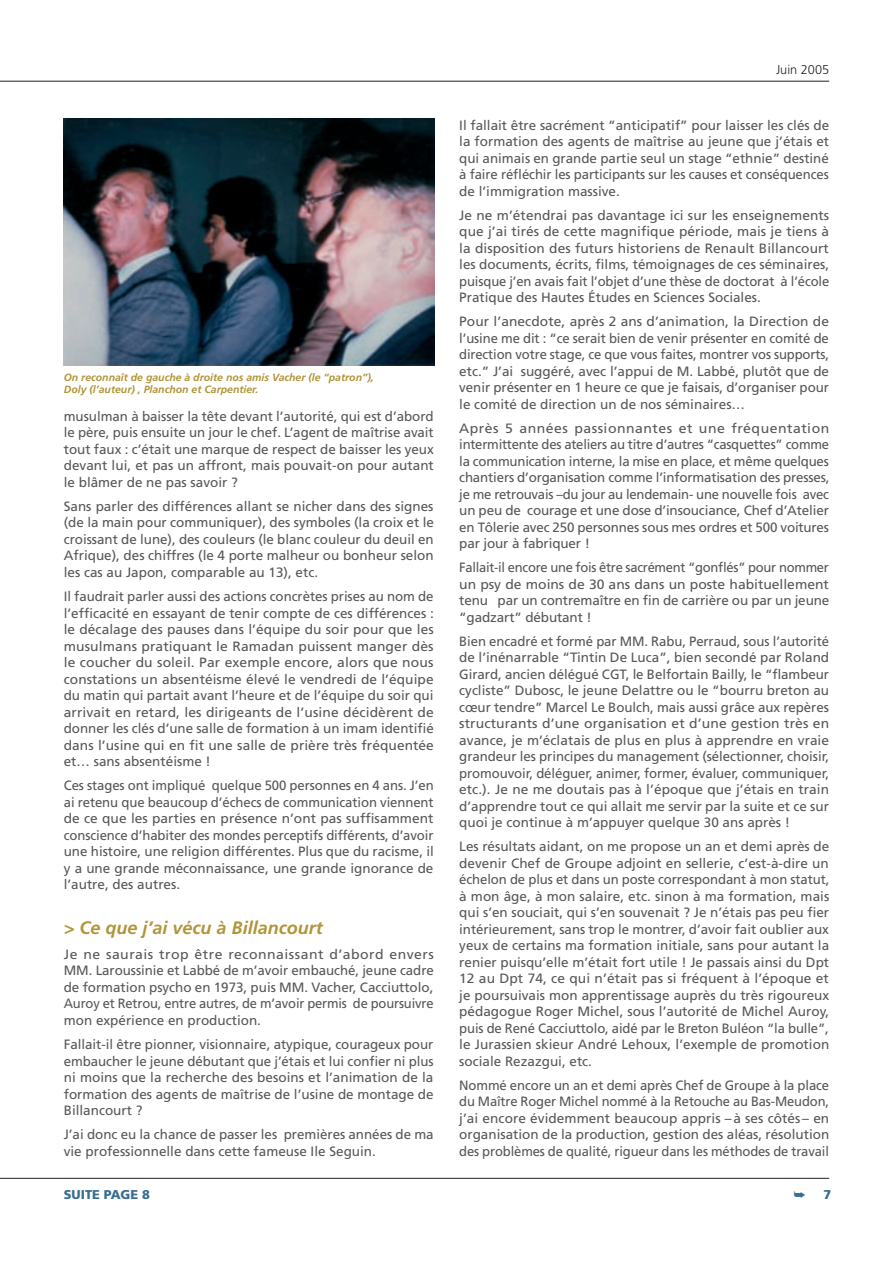
<style>
.page{position:relative;width:893px;height:1263px;background:#fff}
.page>*{position:absolute;margin:0;border:0;box-sizing:border-box;transform-origin:0 0}
.t1{font:italic 700 18px "Frutiger";color:#b19539}
.t2{font:13.5px/16.5px "Frutiger";color:#57585a;text-align:justify}
.t3{font:13.5px/16.5px "Frutiger";color:#57585a;text-align:justify;scale:1.04 1}
.t4{font:13.5px/16.5px "Frutiger";color:#57585a;text-align:justify;scale:.96 1}
.t5{font:900 12.75px "Frutiger";color:#386e8f}
.t6{font:300 12.75px "Frutiger";color:#231f20}
.t7{font:italic 700 10.5px/12.6px "Frutiger";color:#b19539}
</style>
<div class="page">
<hr style="left:0;top:81px;width:829px;height:1px;background:#231f20">
<hr style="left:0;top:1178px;width:829px;height:1px;background:#231f20">
<img style="left:64px;top:119px;width:370px;height:247px">
<p class="t7" style="left:64px;top:371px;width:312px">On reconnaît de gauche à droite nos amis Vacher (le “patron”),<br>Doly (l’auteur) , Planchon et Carpentier.</p>
<p class="t2" style="left:64px;top:408px;width:372px">musulman à baisser la tête devant l’autorité, qui est d’abord le père, puis ensuite un jour le chef. L’agent de maîtrise avait tout faux : c’était une marque de respect de baisser les yeux devant lui, et pas un affront, mais pouvait-on pour autant le blâmer de ne pas savoir ?</p>
<p class="t2" style="left:64px;top:498px;width:372px">Sans parler des différences allant se nicher dans des signes (de la main pour communiquer), des symboles (la croix et le croissant de lune), des couleurs (le blanc couleur du deuil en Afrique), des chiffres (le 4 porte malheur ou bonheur selon les cas au Japon, comparable au 13), etc.</p>
<p class="t2" style="left:64px;top:588px;width:372px">Il faudrait parler aussi des actions concrètes prises au nom de l’efficacité en essayant de tenir compte de ces différences : le décalage des pauses dans l’équipe du soir pour que les musulmans pratiquant le Ramadan puissent manger dès le coucher du soleil. Par exemple encore, alors que nous constations un absentéisme élevé le vendredi de l’équipe du matin qui partait avant l’heure et de l’équipe du soir qui arrivait en retard, les dirigeants de l’usine décidèrent de donner les clés d’une salle de formation à un imam identifié dans l’usine qui en fit une salle de prière très fréquentée et… sans absentéisme !</p>
<p class="t2" style="left:64px;top:777px;width:372px">Ces stages ont impliqué quelque 500 personnes en 4 ans. J’en ai retenu que beaucoup d’échecs de communication viennent de ce que les parties en présence n’ont pas suffisamment conscience d’habiter des mondes perceptifs différents, d’avoir une histoire, une religion différentes. Plus que du racisme, il y a une grande méconnaissance, une grande ignorance de l’autre, des autres.</p>
<h1 class="t1" style="left:64px;top:917px;width:260px">&gt; Ce que j’ai vécu à Billancourt</h1>
<p class="t3" style="left:64px;top:946px;width:357px">Je ne saurais trop être reconnaissant d’abord envers MM. Laroussinie et Labbé de m’avoir embauché, jeune cadre de formation psycho en 1973, puis MM. Vacher, Cacciuttolo, Auroy et Retrou, entre autres, de m’avoir permis de poursuivre mon expérience en production.</p>
<p class="t2" style="left:64px;top:1036px;width:371px">Fallait-il être pionner, visionnaire, atypique, courageux pour embaucher le jeune débutant que j’étais et lui confier ni plus ni moins que la recherche des besoins et l’animation de la formation des agents de maîtrise de l’usine de montage de Billancourt ?</p>
<p class="t2" style="left:64px;top:1126px;width:371px">J’ai donc eu la chance de passer les premières années de ma vie professionnelle dans cette fameuse Ile Seguin.</p>
<p class="t6" style="left:776px;top:62px;width:55px">Juin 2005</p>
<p class="t2" style="left:459px;top:116px;width:371px">Il fallait être sacrément “anticipatif” pour laisser les clés de la formation des agents de maîtrise au jeune que j’étais et qui animais en grande partie seul un stage “ethnie” destiné à faire réfléchir les participants sur les causes et conséquences de l’immigration massive.</p>
<p class="t2" style="left:459px;top:206px;width:372px">Je ne m’étendrai pas davantage ici sur les enseignements que j’ai tirés de cette magnifique période, mais je tiens à la disposition des futurs historiens de Renault Billancourt les documents, écrits, films, témoignages de ces séminaires, puisque j’en avais fait l’objet d’une thèse de doctorat à l’école Pratique des Hautes Études en Sciences Sociales.</p>
<p class="t2" style="left:459px;top:313px;width:371px">Pour l’anecdote, après 2 ans d’animation, la Direction de l’usine me dit : “ce serait bien de venir présenter en comité de direction votre stage, ce que vous faites, montrer vos supports, etc.” J’ai suggéré, avec l’appui de M. Labbé, plutôt que de venir présenter en 1 heure ce que je faisais, d’organiser pour le comité de direction un de nos séminaires…</p>
<p class="t3" style="left:459px;top:419px;width:357px">Après 5 années passionnantes et une fréquentation intermittente des ateliers au titre d’autres “casquettes” comme la communication interne, la mise en place, et même quelques chantiers d’organisation comme l’informatisation des presses, je me retrouvais –du jour au lendemain- une nouvelle fois avec un peu de courage et une dose d’insouciance, Chef d’Atelier en Tôlerie avec 250 personnes sous mes ordres et 500 voitures par jour à fabriquer !</p>
<p class="t4" style="left:459px;top:559px;width:387px">Fallait-il encore une fois être sacrément “gonflés” pour nommer un psy de moins de 30 ans dans un poste habituellement tenu par un contremaître en fin de carrière ou par un jeune “gadzart” débutant !</p>
<p class="t2" style="left:459px;top:632px;width:372px">Bien encadré et formé par MM. Rabu, Perraud, sous l’autorité de l’inénarrable “Tintin De Luca”, bien secondé par Roland Girard, ancien délégué CGT, le Belfortain Bailly, le “flambeur cycliste” Dubosc, le jeune Delattre ou le “bourru breton au cœur tendre” Marcel Le Boulch, mais aussi grâce aux repères structurants d’une organisation et d’une gestion très en avance, je m’éclatais de plus en plus à apprendre en vraie grandeur les principes du management (sélectionner, choisir, promouvoir, déléguer, animer, former, évaluer, communiquer, etc.). Je ne me doutais pas à l’époque que j’étais en train d’apprendre tout ce qui allait me servir par la suite et ce sur quoi je continue à m’appuyer quelque 30 ans après !</p>
<p class="t2" style="left:459px;top:838px;width:372px">Les résultats aidant, on me propose un an et demi après de devenir Chef de Groupe adjoint en sellerie, c’est-à-dire un échelon de plus et dans un poste correspondant à mon statut, à mon âge, à mon salaire, etc. sinon à ma formation, mais qui s’en souciait, qui s’en souvenait ? Je n’étais pas peu fier intérieurement, sans trop le montrer, d’avoir fait oublier aux yeux de certains ma formation initiale, sans pour autant la renier puisqu’elle m’était fort utile ! Je passais ainsi du Dpt 12 au Dpt 74, ce qui n’était pas si fréquent à l’époque et je poursuivais mon apprentissage auprès du très rigoureux pédagogue Roger Michel, sous l’autorité de Michel Auroy, puis de René Cacciuttolo, aidé par le Breton Buléon “la bulle”, le Jurassien skieur André Lehoux, l’exemple de promotion sociale Rezazgui, etc.</p>
<p class="t2" style="left:459px;top:1076px;width:372px">Nommé encore un an et demi après Chef de Groupe à la place du Maître Roger Michel nommé à la Retouche au Bas-Meudon, j’ai encore évidemment beaucoup appris – à ses côtés – en organisation de la production, gestion des aléas, résolution des problèmes de qualité, rigueur dans les méthodes de travail</p>
<p class="t5" style="left:64px;top:1187px;width:88px">SUITE PAGE 8</p>
<p class="t5" style="left:823px;top:1187px;width:9px">7</p>
</div>
